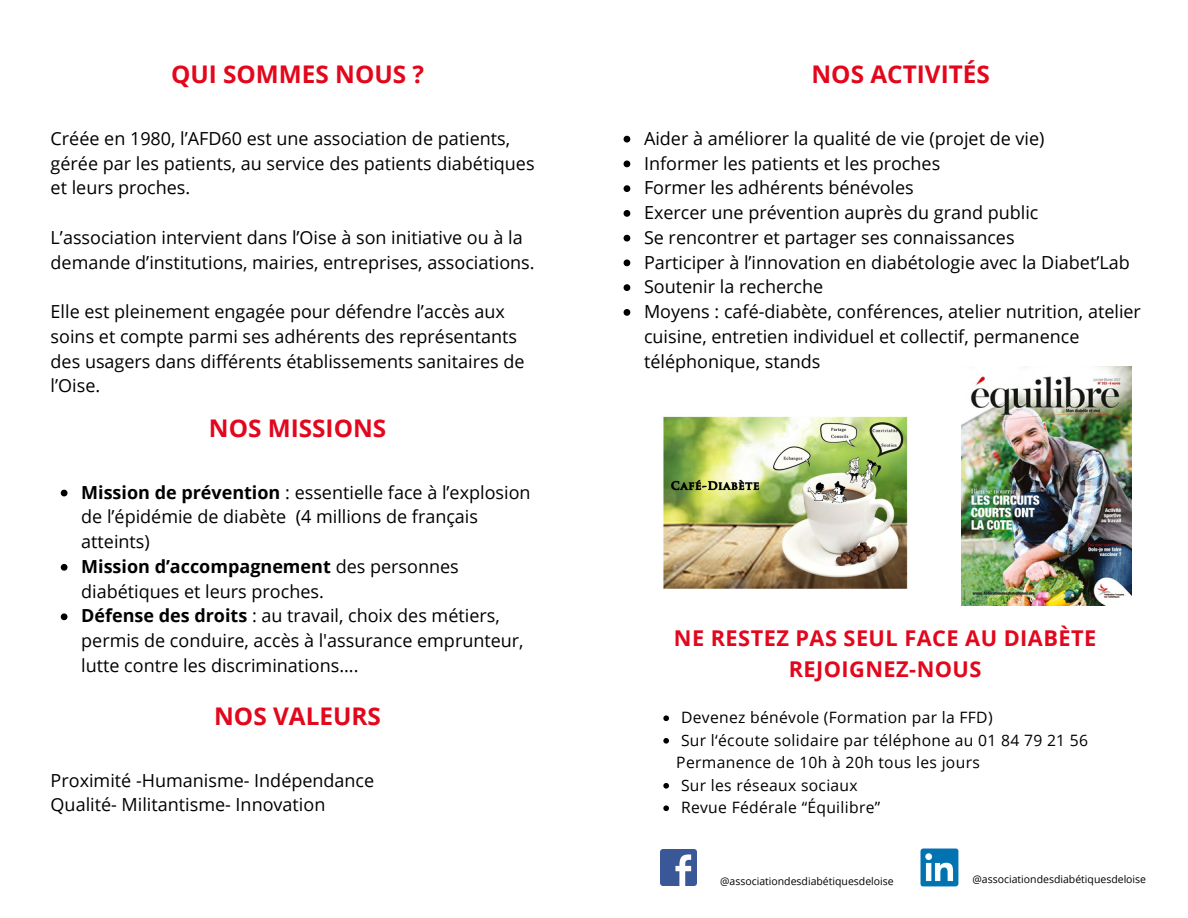
<style>
.page{position:relative;width:1188px;height:918px;background:#fff}
.page>*{position:absolute;margin:0;border:0;box-sizing:border-box;transform-origin:0 0}
.t1{font:700 24.3px "Open Sans";color:#e2071d}
.t2{font:700 21.75px/31.5px "Open Sans";letter-spacing:.02em;color:#e2071d;text-align:center}
.t3{font:18px/24.8px "Open Sans";color:#000}
.t4{font:15.6px "Open Sans";letter-spacing:.02em;color:#000}
.t5{font:10.5px "Open Sans";color:#000}
.s1{font-weight:700}
</style>
<div class="page">
<img style="left:663px;top:416px;width:245px;height:173px">
<img style="left:961px;top:367px;width:170px;height:238px">
<img style="left:660px;top:850px;width:36px;height:36px">
<img style="left:920px;top:848px;width:39px;height:39px">
<svg style="left:663px;top:715px;width:6px;height:6px"></svg>
<svg style="left:663px;top:738px;width:6px;height:6px"></svg>
<svg style="left:663px;top:783px;width:6px;height:6px"></svg>
<svg style="left:663px;top:805px;width:6px;height:6px"></svg>
<svg style="left:624px;top:136px;width:6px;height:7px"></svg>
<svg style="left:624px;top:161px;width:6px;height:6px"></svg>
<svg style="left:624px;top:185px;width:6px;height:7px"></svg>
<svg style="left:624px;top:210px;width:6px;height:7px"></svg>
<svg style="left:624px;top:235px;width:6px;height:7px"></svg>
<svg style="left:624px;top:260px;width:6px;height:6px"></svg>
<svg style="left:624px;top:284px;width:6px;height:7px"></svg>
<svg style="left:624px;top:309px;width:6px;height:7px"></svg>
<svg style="left:61px;top:490px;width:7px;height:6px"></svg>
<svg style="left:61px;top:564px;width:7px;height:7px"></svg>
<svg style="left:61px;top:613px;width:7px;height:7px"></svg>
<p class="t1" style="left:171px;top:57px;width:255px">QUI SOMMES NOUS ?</p>
<p class="t3" style="left:51px;top:125px;width:486px">Créée en 1980, l’AFD60 est une association de patients, gérée par les patients, au service des patients diabétiques et leurs proches.</p>
<p class="t3" style="left:51px;top:224px;width:486px">L’association intervient dans l’Oise à son initiative ou à la demande d’institutions, mairies, entreprises, associations.</p>
<h2 class="t3" style="left:51px;top:299px;width:475px">Elle est pleinement engagée pour défendre l’accès aux soins et compte parmi ses adhérents des représentants des usagers dans différents établissements sanitaires de l’Oise.</h2>
<p class="t1" style="left:209px;top:411px;width:179px">NOS MISSIONS</p>
<p class="t3" style="left:81px;top:479px;width:451px"><span class="s1">Mission de prévention</span> : essentielle face à l’explosion de l’épidémie de diabète (4 millions de français atteints)</p>
<h4 class="t3" style="left:81px;top:554px;width:379px"><span class="s1">Mission d’accompagnement</span> des personnes diabétiques et leurs proches.</h4>
<p class="t3" style="left:81px;top:603px;width:444px"><span class="s1">Défense des droits</span> : au travail, choix des métiers, permis de conduire, accès à l'assurance emprunteur, lutte contre les discriminations....</p>
<p class="t1" style="left:214px;top:699px;width:168px">NOS VALEURS</p>
<p class="t3" style="left:51px;top:767px;width:325px">Proximité -Humanisme- Indépendance<br>Qualité- Militantisme- Innovation</p>
<h3 class="t1" style="left:812px;top:57px;width:180px">NOS ACTIVITÉS</h3>
<h1 class="t3" style="left:644px;top:125px;width:402px">Aider à améliorer la qualité de vie (projet de vie)</h1>
<p class="t3" style="left:644px;top:150px;width:298px">Informer les patients et les proches</p>
<p class="t3" style="left:644px;top:175px;width:271px">Former les adhérents bénévoles</p>
<p class="t3" style="left:644px;top:200px;width:396px">Exercer une prévention auprès du grand public</p>
<p class="t3" style="left:644px;top:224px;width:372px">Se rencontrer et partager ses connaissances</p>
<p class="t3" style="left:644px;top:249px;width:487px">Participer à l’innovation en diabétologie avec la Diabet’Lab</p>
<p class="t3" style="left:644px;top:274px;width:181px">Soutenir la recherche</p>
<p class="t3" style="left:644px;top:299px;width:498px">Moyens : café-diabète, conférences, atelier nutrition, atelier cuisine, entretien individuel et collectif, permanence téléphonique, stands</p>
<h1 class="t2" style="left:674px;top:622px;width:424px">NE RESTEZ PAS SEUL FACE AU DIABÈTE<br>REJOIGNEZ-NOUS</h1>
<p class="t4" style="left:681px;top:707px;width:313px">Devenez bénévole (Formation par la FFD)</p>
<p class="t4" style="left:681px;top:729px;width:409px">Sur l‘écoute solidaire par téléphone au 01 84 79 21 56</p>
<p class="t4" style="left:676px;top:752px;width:305px">Permanence de 10h à 20h tous les jours</p>
<p class="t4" style="left:681px;top:774px;width:178px">Sur les réseaux sociaux</p>
<h1 class="t4" style="left:681px;top:797px;width:201px">Revue Fédérale “Équilibre”</h1>
<p class="t5" style="left:720px;top:874px;width:175px">@associationdesdiabétiquesdeloise</p>
<p class="t5" style="left:972px;top:872px;width:175px">@associationdesdiabétiquesdeloise</p>
</div>
